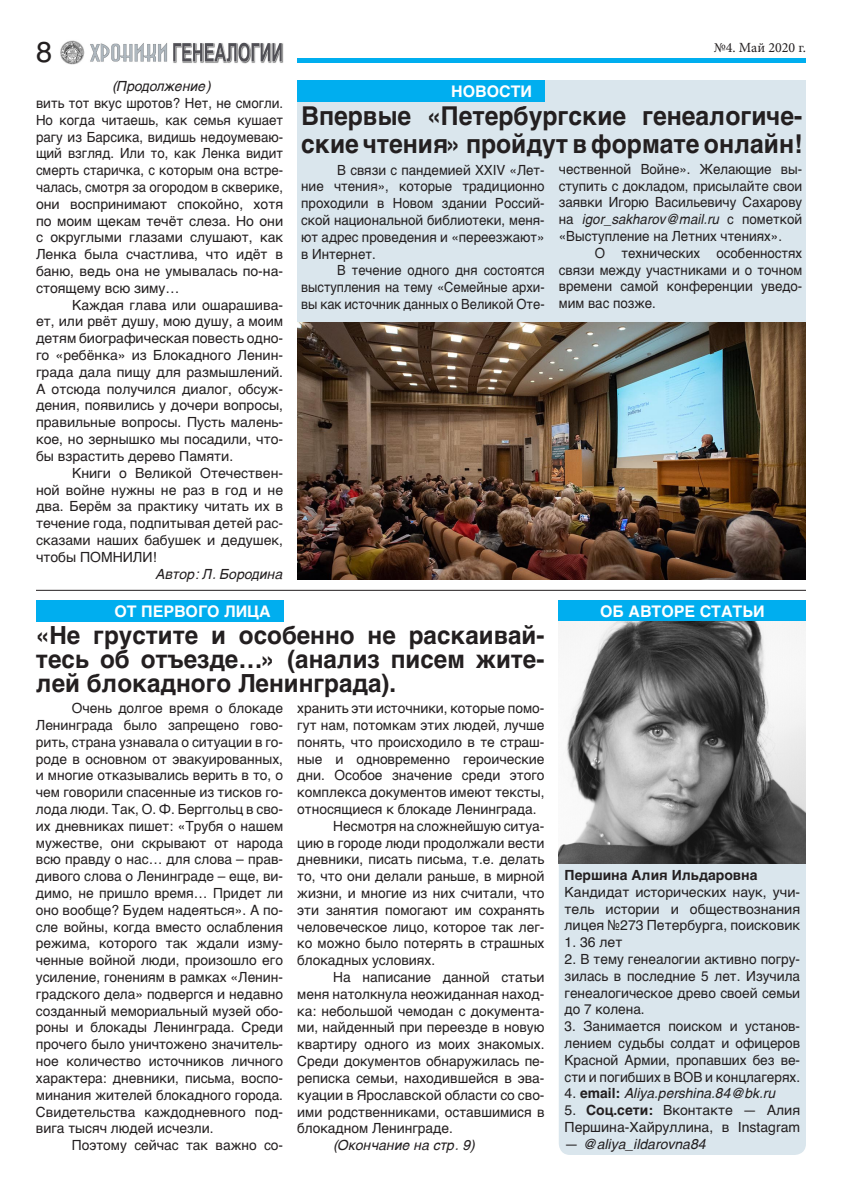
<style>
.page{position:relative;width:842px;height:1191px;background:#fff}
.page>*{position:absolute;margin:0;border:0;box-sizing:border-box;transform-origin:0 0}
.t1{font:29px "Helvetica";color:#231f20}
.t2{font:700 26px/28px "Helvetica";color:#231f20;scale:.95 1}
.t3{font:700 25px/24px "Helvetica";color:#231f20;text-align:justify}
.t4{font:700 16px "Helvetica";color:#fff}
.t5{font:14px/16.8px "Helvetica";color:#231f20;text-align:justify}
.t6{font:14px/16.8px "Helvetica";color:#231f20;text-align:justify;scale:.95 1}
.t7{font:italic 14px "Helvetica cyr";color:#231f20}
.t8{font:14px/16.8px "Helvetica";color:#231f20;text-align:justify;scale:.92 1}
.t9{font:700 14px "Helvetica";color:#231f20}
.t10{font:14px "Minion Pro";color:#231f20}
.s1{font-family:"Helvetica cyr";font-style:italic}
.s2{font-family:"Helvetica";font-style:normal}
.s3{font-family:"Helvetica";font-weight:700;font-style:normal}
.s4{font-weight:700}
</style>
<div class="page">
<img style="left:60px;top:40px;width:223px;height:25px">
<div style="left:297px;top:80px;width:509px;height:242px;background:#dae6ed"></div>
<div style="left:297px;top:58px;width:509px;height:5px;background:#00aeef"></div>
<div style="left:297px;top:80px;width:247px;height:22px;background:#00aeef"></div>
<div style="left:36px;top:600px;width:247px;height:21px;background:#00aeef"></div>
<img style="left:297px;top:322px;width:509px;height:258px">
<hr style="left:36px;top:590px;width:770px;height:1px;background:#231f20">
<div style="left:559px;top:611px;width:247px;height:544px;background:#dae6ed;border-radius:11px"></div>
<div style="left:559px;top:600px;width:247px;height:21px;background:#00aeef"></div>
<img style="left:559px;top:621px;width:247px;height:243px">
<p class="t1" style="left:36px;top:29px;width:18px">8</p>
<p class="t10" style="left:714px;top:38px;width:94px">№4. Май 2020 г.</p>
<p class="t7" style="left:112px;top:79px;width:100px">(Продолжение)</p>
<p class="t6" style="left:36px;top:95px;width:262px">вить тот вкус шротов? Нет, не смогли.</p>
<p class="t6" style="left:36px;top:112px;width:262px">Но когда читаешь, как семья кушает рагу из Барсика, видишь недоумеваю&shy;щий взгляд. Или то, как Ленка видит смерть старичка, с которым она встре&shy;чалась, смотря за огородом в скверике,</p>
<p class="t5" style="left:36px;top:196px;width:249px">они воспринимают спокойно, хотя по моим щекам течёт слеза. Но они с округлыми глазами слушают, как Ленка была счастлива, что идёт в баню, ведь она не умывалась по-на&shy;стоящему всю зиму…</p>
<p class="t5" style="left:36px;top:297px;width:249px;text-indent:36px">Каждая глава или ошарашива&shy;ет, или рвёт душу, мою душу, а моим детям биографическая повесть одно&shy;го «ребёнка» из Блокадного Ленин&shy;града дала пищу для размышлений.<br>А отсюда получился диалог, обсуж&shy;дения, появились у дочери вопросы, правильные вопросы. Пусть малень&shy;кое, но зернышко мы посадили, что&shy;бы взрастить дерево Памяти.</p>
<p class="t5" style="left:36px;top:465px;width:249px;text-indent:36px">Книги о Великой Отечествен&shy;ной войне нужны не раз в год и не два. Берём за практику читать их в течение года, подпитывая детей рас&shy;сказами наших бабушек и дедушек, чтобы ПОМНИЛИ!</p>
<p class="t7" style="left:156px;top:566px;width:129px">Автор: Л. Бородина</p>
<p class="t4" style="left:114px;top:598px;width:158px">ОТ ПЕРВОГО ЛИЦА</p>
<p class="t4" style="left:451px;top:79px;width:82px">НОВОСТИ</p>
<p class="t2" style="left:301px;top:102px;width:529px">Впервые «Петербургские генеалогиче&shy;ские чтения» пройдут в формате онлайн!</p>
<p class="t6" style="left:301px;top:162px;width:258px;text-indent:36px">В связи с пандемией XXIV «Лет&shy;ние чтения», которые традиционно проходили в Новом здании Россий&shy;ской национальной библиотеки, меня&shy;ют адрес проведения и «переезжают» в Интернет.</p>
<p class="t8" style="left:301px;top:262px;width:266px;text-indent:36px">В течение одного дня состоятся выступления на тему «Семейные архи&shy;вы как источник данных о Великой Оте-</p>
<p class="t6" style="left:559px;top:161px;width:258px">чественной Войне». Желающие вы&shy;ступить с докладом, присылайте свои заявки Игорю Васильевичу Сахарову на <span class="s1">igor_sakharov@mail.ru</span> с пометкой «Выступление на Летних чтениях».</p>
<p class="t6" style="left:559px;top:245px;width:258px;text-indent:36px">О технических особенностях связи между участниками и о точном времени самой конференции уведо&shy;мим вас позже.</p>
<p class="t4" style="left:600px;top:598px;width:166px">ОБ АВТОРЕ СТАТЬИ</p>
<p class="t3" style="left:36px;top:623px;width:510px">«Не грустите и особенно не раскаивай&shy;тесь об отъезде…» (анализ писем жите&shy;лей блокадного Ленинграда).</p>
<p class="t5" style="left:36px;top:700px;width:249px;text-indent:36px">Очень долгое время о блокаде Ленинграда было запрещено гово&shy;рить, страна узнавала о ситуации в го&shy;роде в основном от эвакуированных, и многие отказывались верить в то, о чем говорили спасенные из тисков го&shy;лода люди. Так, О. Ф. Берггольц в сво&shy;их дневниках пишет: «Трубя о нашем мужестве, они скрывают от народа всю правду о нас… для слова – прав&shy;дивого слова о Ленинграде – еще, ви&shy;димо, не пришло время… Придет ли оно вообще? Будем надеяться». А по&shy;сле войны, когда вместо ослабления режима, которого так ждали изму&shy;ченные войной люди, произошло его усиление, гонениям в рамках «Ленин&shy;градского дела» подвергся и недавно созданный мемориальный музей обо&shy;роны и блокады Ленинграда. Среди прочего было уничтожено значитель&shy;ное количество источников личного характера: дневники, письма, воспо&shy;минания жителей блокадного города.<br>Свидетельства каждодневного под&shy;вига тысяч людей исчезли.</p>
<p class="t5" style="left:72px;top:1137px;width:213px">Поэтому сейчас так важно со-</p>
<p class="t5" style="left:297px;top:700px;width:249px">хранить эти источники, которые помо&shy;гут нам, потомкам этих людей, лучше понять, что происходило в те страш&shy;ные и одновременно героические дни. Особое значение среди этого комплекса документов имеют тексты, относящиеся к блокаде Ленинграда.</p>
<p class="t5" style="left:297px;top:818px;width:249px;text-indent:36px">Несмотря на сложнейшую ситуа&shy;цию в городе люди продолжали вести дневники, писать письма, т.е. делать то, что они делали раньше, в мирной жизни, и многие из них считали, что эти занятия помогают им сохранять человеческое лицо, которое так лег&shy;ко можно было потерять в страшных блокадных условиях.</p>
<p class="t5" style="left:297px;top:969px;width:249px;text-indent:36px">На написание данной статьи меня натолкнула неожиданная наход&shy;ка: небольшой чемодан с документа&shy;ми, найденный при переезде в новую квартиру одного из моих знакомых.<br>Среди документов обнаружилась пе&shy;реписка семьи, находившейся в эва&shy;куации в Ярославской области со сво&shy;ими родственниками, оставшимися в блокадном Ленинграде.</p>
<p class="t7" style="left:333px;top:1137px;width:143px">(Окончание на стр. 9)</p>
<p class="t9" style="left:565px;top:863px;width:195px">Першина Алия Ильдаровна</p>
<p class="t5" style="left:565px;top:884px;width:237px">Кандидат исторических наук, учи&shy;тель истории и обществознания лицея №273 Петербурга, поисковик</p>
<p class="t5" style="left:565px;top:934px;width:59px">1. 36 лет</p>
<p class="t5" style="left:565px;top:951px;width:237px">2. В тему генеалогии активно погру&shy;зилась в последние 5 лет. Изучила генеалогическое древо своей семьи до 7 колена.</p>
<p class="t5" style="left:565px;top:1018px;width:237px">3. Занимается поиском и установ&shy;лением судьбы солдат и офицеров Красной Армии, пропавших без ве&shy;сти и погибших в ВОВ и концлагерях.</p>
<p class="t7" style="left:565px;top:1085px;width:212px"><span class="s2">4.</span> <span class="s3">email:</span> Aliya.pershina.84@bk.ru</p>
<p class="t5" style="left:565px;top:1102px;width:237px">5. <span class="s4">Соц.сети:</span> Вконтакте — Алия<br>Першина-Хайруллина, в Instagram</p>
<p class="t7" style="left:565px;top:1136px;width:143px"><span class="s2">—</span> @aliya_ildarovna84</p>
</div>
